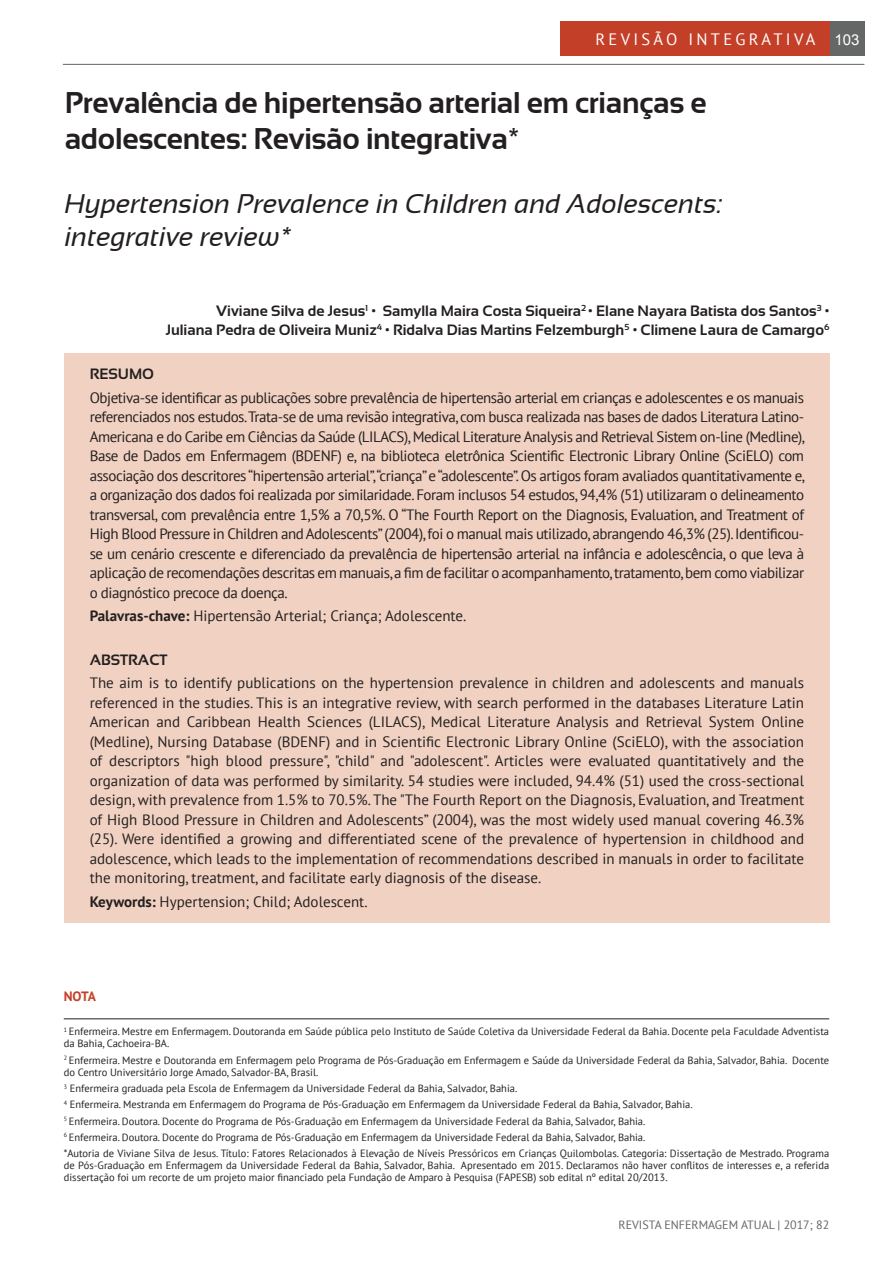
<style>
.page{position:relative;width:893px;height:1263px;background:#fff}
.page>*{position:absolute;margin:0;border:0;box-sizing:border-box;transform-origin:0 0}
.t1{font:700 30px/36px "Sansation";letter-spacing:-.01em;color:#231f20}
.t2{font:italic 27px/32.4px "Sansation";color:#231f20}
.t3{font:16.5px "PT Sans";letter-spacing:.2em;color:#fff}
.t4{font:15px/19.5px "PT Sans";color:#231f20;text-align:justify}
.t5{font:700 15px/19.5px "Sansation";color:#231f20;text-align:right}
.t6{font:700 13.5px "PT Sans";color:#c43f28}
.t7{font:12px "PT Sans";color:#656666}
.t8{font:10.5px/16.2px "PT Sans";color:#231f20}
.s1{font-family:"Arial";font-size:15px}
.s2{font-weight:700}
</style>
<div class="page">
<div style="left:830px;top:21px;width:34px;height:35px;background:#656666"></div>
<hr style="left:63px;top:64px;width:801px;height:1px;background:#73776c">
<div style="left:560px;top:21px;width:270px;height:35px;background:#c43f28"></div>
<div style="left:65px;top:353px;width:765px;height:570px;background:#f1d2c2"></div>
<hr style="left:64px;top:1018px;width:765px;height:1px;background:#231f20">
<p class="t3" style="left:595px;top:28px;width:266px">REVISÃO INTEGRATIVA <span class="s1">103</span></p>
<h1 class="t1" style="left:65px;top:84px;width:644px">Prevalência de hipertensão arterial em crianças e adolescentes: Revisão integrativa*</h1>
<h2 class="t2" style="left:65px;top:188px;width:659px">Hypertension Prevalence in Children and Adolescents: integrative review*</h2>
<p class="t5" style="left:166px;top:301px;width:665px">Viviane Silva de Jesus<sup>1</sup> • Samylla Maira Costa Siqueira<sup>2</sup> • Elane Nayara Batista dos Santos<sup>3</sup> •<br>Juliana Pedra de Oliveira Muniz<sup>4</sup> • Ridalva Dias Martins Felzemburgh<sup>5</sup> • Climene Laura de Camargo<sup>6</sup></p>
<p class="t5" style="left:90px;top:364px;width:66px">RESUMO</p>
<p class="t4" style="left:90px;top:387px;width:717px">Objetiva-se identificar as publicações sobre prevalência de hipertensão arterial em crianças e adolescentes e os manuais referenciados nos estudos. Trata-se de uma revisão integrativa, com busca realizada nas bases de dados Literatura Latino-Americana e do Caribe em Ciências da Saúde (LILACS), Medical Literature Analysis and Retrieval Sistem on-line (Medline), Base de Dados em Enfermagem (BDENF) e, na biblioteca eletrônica Scientific Electronic Library Online (SciELO) com associação dos descritores “hipertensão arterial”,“criança” e “adolescente”. Os artigos foram avaliados quantitativamente e, a organização dos dados foi realizada por similaridade. Foram inclusos 54 estudos, 94,4% (51) utilizaram o delineamento transversal, com prevalência entre 1,5% a 70,5%. O “The Fourth Report on the Diagnosis, Evaluation, and Treatment of High Blood Pressure in Children and Adolescents” (2004), foi o manual mais utilizado, abrangendo 46,3% (25). Identificou&shy;se um cenário crescente e diferenciado da prevalência de hipertensão arterial na infância e adolescência, o que leva à aplicação de recomendações descritas em manuais, a fim de facilitar o acompanhamento, tratamento, bem como viabilizar o diagnóstico precoce da doença.</p>
<p class="t4" style="left:90px;top:606px;width:378px"><span class="s2">Palavras-chave:</span> Hipertensão Arterial; Criança; Adolescente.</p>
<p class="t5" style="left:90px;top:650px;width:79px">ABSTRACT</p>
<p class="t4" style="left:90px;top:673px;width:716px">The aim is to identify publications on the hypertension prevalence in children and adolescents and manuals referenced in the studies. This is an integrative review, with search performed in the databases Literature Latin American and Caribbean Health Sciences (LILACS), Medical Literature Analysis and Retrieval System Online (Medline), Nursing Database (BDENF) and in Scientific Electronic Library Online (SciELO), with the association of descriptors "high blood pressure", "child" and "adolescent". Articles were evaluated quantitatively and the organization of data was performed by similarity. 54 studies were included, 94.4% (51) used the cross-sectional design, with prevalence from 1.5% to 70.5%. The "The Fourth Report on the Diagnosis, Evaluation, and Treatment of High Blood Pressure in Children and Adolescents” (2004), was the most widely used manual covering 46.3% (25). Were identified a growing and differentiated scene of the prevalence of hypertension in childhood and adolescence, which leads to the implementation of recommendations described in manuals in order to facilitate the monitoring, treatment, and facilitate early diagnosis of the disease.</p>
<p class="t4" style="left:90px;top:892px;width:280px"><span class="s2">Keywords:</span> Hypertension; Child; Adolescent.</p>
<p class="t6" style="left:64px;top:987px;width:34px">NOTA</p>
<p class="t8" style="left:64px;top:1025px;width:767px;line-height:12px"><sup>1</sup> Enfermeira. Mestre em Enfermagem. Doutoranda em Saúde pública pelo Instituto de Saúde Coletiva da Universidade Federal da Bahia. Docente pela Faculdade Adventista da Bahia, Cachoeira-BA.</p>
<p class="t8" style="left:64px;top:1054px;width:767px;line-height:12px"><sup>2</sup> Enfermeira. Mestre e Doutoranda em Enfermagem pelo Programa de Pós-Graduação em Enfermagem e Saúde da Universidade Federal da Bahia, Salvador, Bahia. Docente do Centro Universitário Jorge Amado, Salvador-BA, Brasil.</p>
<p class="t8" style="left:64px;top:1080px;width:767px"><sup>3</sup> Enfermeira graduada pela Escola de Enfermagem da Universidade Federal da Bahia, Salvador, Bahia.<br><sup>4</sup> Enfermeira. Mestranda em Enfermagem do Programa de Pós-Graduação em Enfermagem da Universidade Federal da Bahia, Salvador, Bahia.<br><sup>5</sup> Enfermeira. Doutora. Docente do Programa de Pós-Graduação em Enfermagem da Universidade Federal da Bahia, Salvador, Bahia.<br><sup>6</sup> Enfermeira. Doutora. Docente do Programa de Pós-Graduação em Enfermagem da Universidade Federal da Bahia, Salvador, Bahia.<br>*Autoria de Viviane Silva de Jesus. Título: Fatores Relacionados à Elevação de Níveis Pressóricos em Crianças Quilombolas. Categoria: Dissertação de Mestrado. Programa</p>
<p class="t8" style="left:64px;top:1159px;width:767px;line-height:12px">de Pós-Graduação em Enfermagem da Universidade Federal da Bahia, Salvador, Bahia. Apresentado em 2015. Declaramos não haver conflitos de interesses e, a referida dissertação foi um recorte de um projeto maior financiado pela Fundação de Amparo à Pesquisa (FAPESB) sob edital nº edital 20/2013.</p>
<p class="t7" style="left:619px;top:1217px;width:212px">REVISTA ENFERMAGEM ATUAL | 2017; 82</p>
</div>
